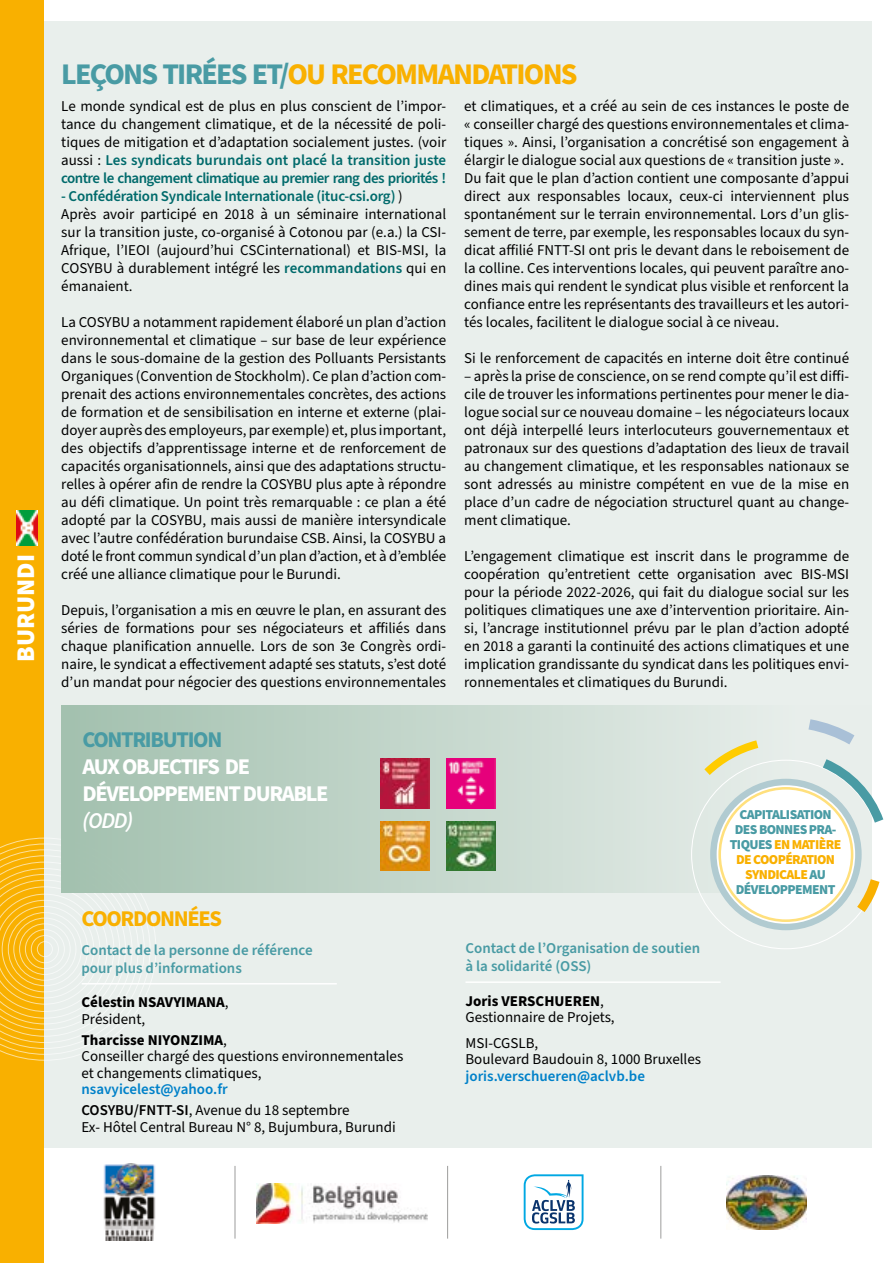
<style>
.page{position:relative;width:893px;height:1263px;background:#fff}
.page>*{position:absolute;margin:0;border:0;box-sizing:border-box;transform-origin:0 0}
.t1{font:700 30px "Source Sans Pro";letter-spacing:-.06em;color:#f9b000}
.t2{font:900 25.5px "Source Sans Pro";color:#fff}
.t3{font:700 22.5px/27px "Source Sans Pro";letter-spacing:-.06em;color:#fff}
.t4{font:700 22.5px "Source Sans Pro";letter-spacing:-.06em;color:#499ba4}
.t5{font:700 22.5px "Source Sans Pro";letter-spacing:-.06em;color:#f9b000}
.t6{font:italic 600 22.5px "Source Sans Pro";color:#fff}
.t7{font:15px/18px "Source Sans Pro";color:#000;text-align:justify}
.t8{font:600 15px/18px "Source Sans Pro";color:#499ba4}
.t9{font:600 15px/21px "Source Sans Pro";color:#0081c9}
.t10{font:700 15px/16.5px "Source Sans Pro";color:#000}
.t11{font:900 13.65px/14.9px "Source Sans Pro";letter-spacing:-.045em;color:#499ba4;text-align:center}
.s1{color:#499ba4}
.s2{font-weight:600;color:#006a6b}
.s3{color:#f9b000}
.s4{font-weight:400}
.s5{font-weight:700}
.s6{color:#000}
.s7{font-weight:400;color:#000}
</style>
<div class="page">
<div style="left:23px;top:21px;width:849px;height:1127px;background:#e9efec"></div>
<div style="left:0;top:0;width:43px;height:1263px;background:#f9b000"></div>
<svg style="left:524px;top:1174px;width:59px;height:56px"></svg>
<img style="left:257px;top:1184px;width:170px;height:39px">
<hr style="left:660px;top:1166px;width:1px;height:72px;background:#9d9d9c">
<hr style="left:447px;top:1166px;width:1px;height:72px;background:#9d9d9c">
<hr style="left:235px;top:1166px;width:1px;height:72px;background:#9d9d9c">
<svg style="left:0;top:838px;width:156px;height:223px"></svg>
<div style="left:8px;top:912px;width:74px;height:74px;border:1px solid #fff;border-radius:50%"></div>
<div style="left:13px;top:917px;width:63px;height:64px;border:1px solid #fff;border-radius:50%"></div>
<div style="left:19px;top:923px;width:52px;height:52px;border:1px solid #fff;border-radius:50%"></div>
<div style="left:25px;top:929px;width:40px;height:40px;border:1px solid #fff;border-radius:50%"></div>
<div style="left:31px;top:935px;width:28px;height:28px;border:1px solid #fff;border-radius:50%"></div>
<div style="left:37px;top:941px;width:16px;height:16px;border:1px solid #fff;border-radius:50%"></div>
<hr style="left:82px;top:983px;width:255px;height:1px;background:#fff">
<img style="left:103px;top:1164px;width:53px;height:76px">
<div style="left:61px;top:705px;width:811px;height:187px;background:linear-gradient(to right,#a3c1af,#edf1f0)"></div>
<img style="left:380px;top:759px;width:50px;height:49px">
<img style="left:446px;top:759px;width:49px;height:49px">
<img style="left:380px;top:821px;width:50px;height:49px">
<img style="left:446px;top:821px;width:49px;height:49px">
<svg style="left:713px;top:782px;width:145px;height:145px"></svg>
<div style="left:710px;top:779px;width:152px;height:151px;border:6px solid #b1cbd1;border-radius:50%"></div>
<svg style="left:848px;top:869px;width:32px;height:53px"></svg>
<svg style="left:696px;top:735px;width:71px;height:48px"></svg>
<svg style="left:797px;top:712px;width:87px;height:121px"></svg>
<div style="left:720px;top:788px;width:132px;height:133px;background:#fff;border-radius:50%"></div>
<div style="left:718px;top:787px;width:135px;height:135px;border:3px solid #ffe07d;border-radius:50%"></div>
<img style="left:16px;top:510px;width:21px;height:35px">
<hr style="left:465px;top:981px;width:256px;height:2px;background:#fff">
<img style="left:727px;top:1175px;width:80px;height:54px">
<h2 class="t2" style="left:8px;top:662px;width:109px;rotate:-90deg">BURUNDI</h2>
<h1 class="t1" style="left:61px;top:54px;width:518px"><span class="s1">LEÇONS TIRÉES ET/</span>OU RECOMMANDATIONS</h1>
<p class="t7" style="left:61px;top:97px;width:386px">Le monde syndical est de plus en plus conscient de l’impor&shy;tance du changement climatique, et de la nécessité de poli&shy;tiques de mitigation et d’adaptation socialement justes. (voir aussi : <span class="s2">Les syndicats burundais ont placé la transition juste contre le changement climatique au premier rang des priorités !</span></p>
<p class="t7" style="left:61px;top:187px;width:386px;text-align:left"><span class="s2">- Confédération Syndicale Internationale (ituc-csi.org)</span> )<br>Après avoir participé en 2018 à un séminaire international sur la transition juste, co-organisé à Cotonou par (e.a.) la CSI-Afrique, l’IEOI (aujourd’hui CSCinternational) et BIS-MSI, la COSYBU à durablement intégré les <span class="s2">recommandations</span> qui en émanaient.</p>
<p class="t7" style="left:61px;top:313px;width:386px">La COSYBU a notamment rapidement élaboré un plan d’action environnemental et climatique – sur base de leur expérience dans le sous-domaine de la gestion des Polluants Persistants Organiques (Convention de Stockholm). Ce plan d’action com&shy;prenait des actions environnementales concrètes, des actions de formation et de sensibilisation en interne et externe (plai&shy;doyer auprès des employeurs, par exemple) et, plus important, des objectifs d’apprentissage interne et de renforcement de capacités organisationnels, ainsi que des adaptations structu&shy;relles à opérer afin de rendre la COSYBU plus apte à répondre au défi climatique. Un point très remarquable : ce plan a été adopté par la COSYBU, mais aussi de manière intersyndicale avec l’autre confédération burundaise CSB. Ainsi, la COSYBU a doté le front commun syndical d’un plan d’action, et à d’emblée créé une alliance climatique pour le Burundi.</p>
<p class="t7" style="left:61px;top:601px;width:387px">Depuis, l’organisation a mis en œuvre le plan, en assurant des séries de formations pour ses négociateurs et affiliés dans chaque planification annuelle. Lors de son 3e Congrès ordi&shy;naire, le syndicat a effectivement adapté ses statuts, s’est doté d’un mandat pour négocier des questions environnementales</p>
<p class="t7" style="left:464px;top:97px;width:386px;text-align:left">et climatiques, et a créé au sein de ces instances le poste de « conseiller chargé des questions environnementales et clima&shy;tiques ». Ainsi, l’organisation a concrétisé son engagement à élargir le dialogue social aux questions de « transition juste ».<br>Du fait que le plan d’action contient une composante d’appui direct aux responsables locaux, ceux-ci interviennent plus spontanément sur le terrain environnemental. Lors d’un glis&shy;sement de terre, par exemple, les responsables locaux du syn&shy;dicat affilié FNTT-SI ont pris le devant dans le reboisement de la colline. Ces interventions locales, qui peuvent paraître ano&shy;dines mais qui rendent le syndicat plus visible et renforcent la confiance entre les représentants des travailleurs et les autori&shy;tés locales, facilitent le dialogue social à ce niveau.</p>
<p class="t7" style="left:464px;top:349px;width:386px">Si le renforcement de capacités en interne doit être continué</p>
<p class="t7" style="left:464px;top:367px;width:386px">– après la prise de conscience, on se rend compte qu’il est diffi&shy;cile de trouver les informations pertinentes pour mener le dia&shy;logue social sur ce nouveau domaine – les négociateurs locaux ont déjà interpellé leurs interlocuteurs gouvernementaux et patronaux sur des questions d’adaptation des lieux de travail au changement climatique, et les responsables nationaux se sont adressés au ministre compétent en vue de la mise en place d’un cadre de négociation structurel quant au change&shy;ment climatique.</p>
<p class="t7" style="left:464px;top:547px;width:386px">L’engagement climatique est inscrit dans le programme de coopération qu’entretient cette organisation avec BIS-MSI pour la période 2022-2026, qui fait du dialogue social sur les politiques climatiques une axe d’intervention prioritaire. Ain&shy;si, l’ancrage institutionnel prévu par le plan d’action adopté en 2018 a garanti la continuité des actions climatiques et une implication grandissante du syndicat dans les politiques envi&shy;ronnementales et climatiques du Burundi.</p>
<h3 class="t4" style="left:83px;top:724px;width:141px">CONTRIBUTION</h3>
<h3 class="t3" style="left:83px;top:754px;width:247px">AUX OBJECTIFS DE<br>DÉVELOPPEMENT DURABLE</h3>
<h3 class="t6" style="left:83px;top:806px;width:52px">(ODD)</h3>
<p class="t11" style="left:730px;top:808px;width:113px">CAPITALISATION<br>DES BONNES PRA-<br>TIQUES<span class="s3">EN MATIÈRE<br>DE COOPÉRATION<br>SYNDICALE</span> AU<br>DÉVELOPPEMENT</p>
<h3 class="t5" style="left:81px;top:903px;width:142px">COORDONNÉES</h3>
<p class="t8" style="left:81px;top:941px;width:233px">Contact de la personne de référence pour plus d’informations</p>
<p class="t10" style="left:81px;top:994px;width:148px">Célestin NSAVYIMANA<span class="s4">,<br>Président,</span></p>
<p class="t7" style="left:81px;top:1032px;width:323px;line-height:16.5px;text-align:left"><span class="s5">Tharcisse NIYONZIMA</span>,<br>Conseiller chargé des questions environnementales et changements climatiques,</p>
<p class="t9" style="left:81px;top:1079px;width:270px">nsavyicelest@yahoo.fr<br><span class="s6">COSYBU/FNTT-SI</span><span class="s7">, Avenue du 18 septembre</span></p>
<p class="t7" style="left:81px;top:1118px;width:316px">Ex- Hôtel Central Bureau N° 8, Bujumbura, Burundi</p>
<p class="t8" style="left:465px;top:940px;width:236px">Contact de l’Organisation de soutien à la solidarité (OSS)</p>
<p class="t7" style="left:465px;top:993px;width:151px;line-height:16.5px"><span class="s5">Joris VERSCHUEREN</span>,<br>Gestionnaire de Projets,</p>
<p class="t7" style="left:465px;top:1035px;width:237px;line-height:16.5px">MSI-CGSLB,<br>Boulevard Baudouin 8, 1000 Bruxelles</p>
<p class="t9" style="left:465px;top:1066px;width:181px">joris.verschueren@aclvb.be</p>
</div>
